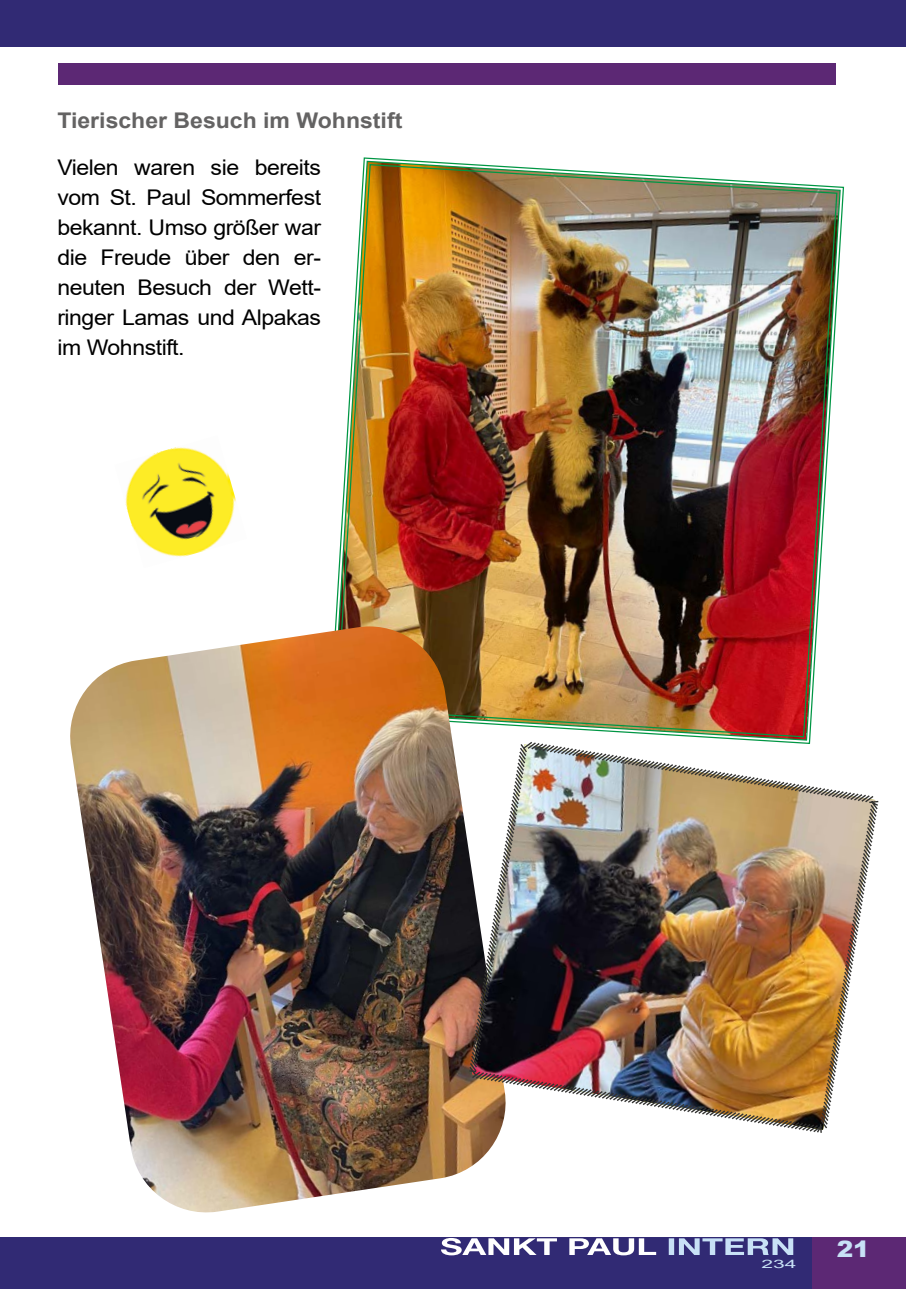
<style>
.page{position:relative;width:906px;height:1289px;background:#fff}
.page>*{position:absolute;margin:0;border:0;box-sizing:border-box;transform-origin:0 0}
.t1{font:900 22.5px "Arial";color:#c8e1f6;scale:1.1 1}
.t2{font:21.6px/30px "Arial";letter-spacing:-.02em;color:#000;text-align:justify;scale:1.07 1}
.t3{font:700 21.6px "Arial";color:#646363;scale:1.07 1}
.t4{font:11.55px "Arial";color:#c8e1f6;scale:1.82 1}
</style>
<div class="page">
<div style="left:0;top:0;width:906px;height:47px;background:#312a74"></div>
<div style="left:0;top:1237px;width:812px;height:51px;background:#312a74"></div>
<div style="left:812px;top:1237px;width:94px;height:51px;background:#5c2874"></div>
<svg style="left:669px;top:1238px;width:124px;height:16px"></svg>
<svg style="left:441px;top:1238px;width:215px;height:17px"></svg>
<div style="left:59px;top:64px;width:777px;height:21px;background:#5c2874"></div>
<img style="left:335px;top:163px;width:503px;height:575px">
<img style="left:70px;top:626px;width:441px;height:587px">
<img style="left:125px;top:447px;width:111px;height:110px">
<img style="left:468px;top:740px;width:411px;height:394px">
<p class="t3" style="left:57px;top:105px;width:324px">Tierischer Besuch im Wohnstift</p>
<p class="t2" style="left:57px;top:152px;width:248px">Vielen waren sie bereits vom St. Paul Sommerfest bekannt. Umso größer war die Freude über den er&shy;neuten Besuch der Wett&shy;ringer Lamas und Alpakas im Wohnstift.</p>
<p class="t4" style="left:761px;top:1255px;width:21px">234</p>
<p class="t1" style="left:837px;top:1232px;width:32px">21</p>
</div>
